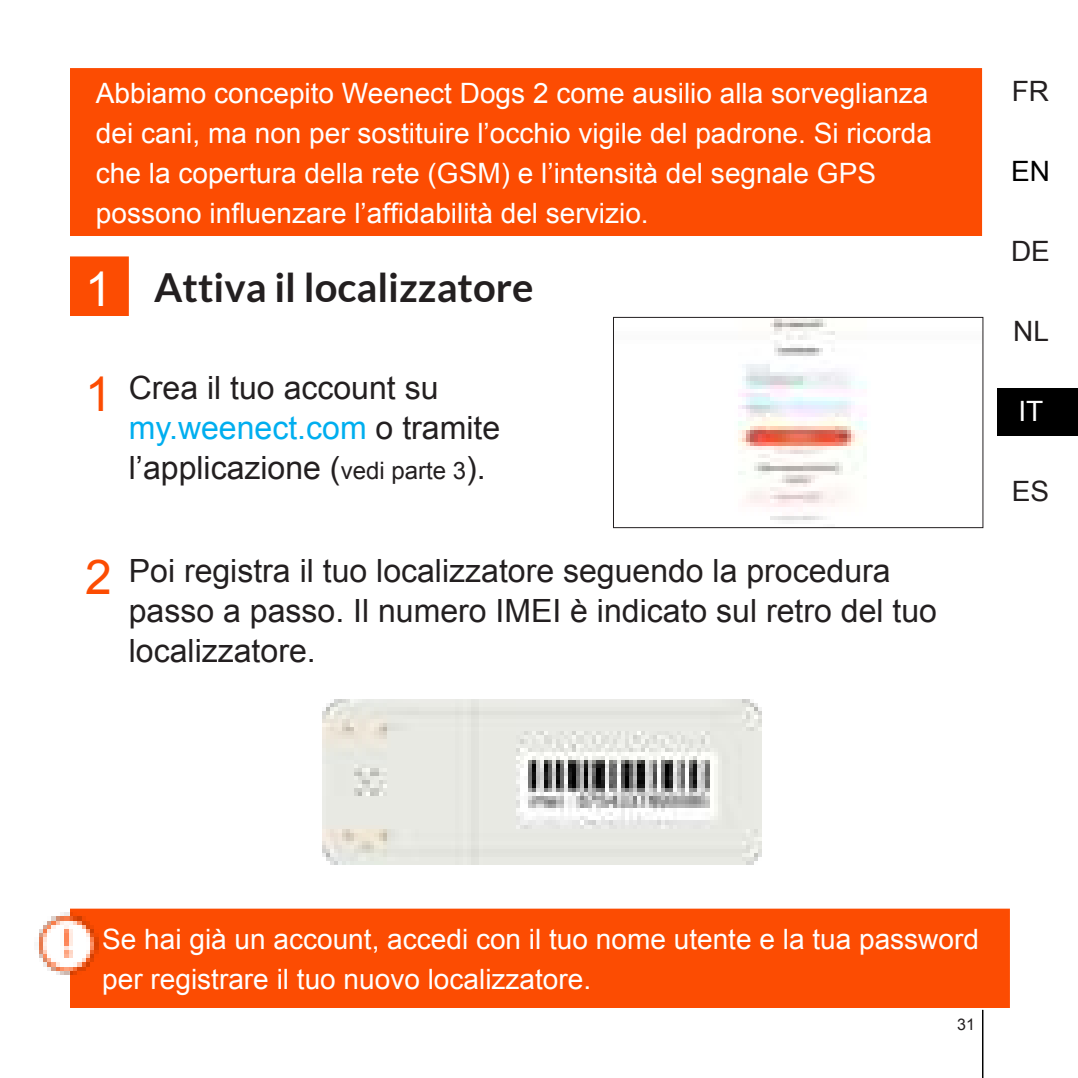
<style>
.page{position:relative;width:1078px;height:1078px;background:#fff}
.page>*{position:absolute;margin:0;border:0;box-sizing:border-box;transform-origin:0 0}
.t1{font:48px "Arial";color:#fc4c02}
.t2{font:48px "Arial";color:#fff}
.t3{font:700 40px "Lato";color:#231f20}
.t4{font:32px/40px "Arial";color:#231f20}
.t5{font:28px/40px "Arial";color:#fff}
.t6{font:28px "Arial";color:#231f20}
.t7{font:28px "Arial";color:#000}
.t8{font:16px "Arial";color:#231f20}
.s1{color:#00aeef}
.s2{font-size:24px}
.s3{font-size:48px;color:#fc4c02}
</style>
<div class="page">
<div style="left:996px;top:388px;width:81px;height:48px;background:#000"></div>
<hr style="left:981px;top:1009px;width:2px;height:68px;background:#000">
<div style="left:70px;top:70px;width:909px;height:164px;background:#fc4c02"></div>
<div style="left:70px;top:68px;width:911px;height:167px;border:4px solid #fc4c02"></div>
<div style="left:70px;top:258px;width:57px;height:57px;background:#fc4c02"></div>
<div style="left:70px;top:256px;width:59px;height:59px;border:4px solid #fc4c02"></div>
<img style="left:738px;top:319px;width:129px;height:201px">
<div style="left:613px;top:317px;width:369px;height:210px;border:1px solid #231f20"></div>
<div style="left:70px;top:910px;width:937px;height:97px;background:#fc4c02"></div>
<div style="left:70px;top:908px;width:939px;height:99px;border:4px solid #fc4c02"></div>
<img style="left:323px;top:699px;width:438px;height:164px">
<img style="left:39px;top:908px;width:63px;height:68px">
<p class="t5" style="left:96px;top:73px;width:837px">Abbiamo concepito Weenect Dogs 2 come ausilio alla sorveglianza dei cani, ma non per sostituire l’occhio vigile del padrone. Si ricorda che la copertura della rete (GSM) e l’intensità del segnale GPS possono influenzare l’affidabilità del servizio.</p>
<h1 class="t2" style="left:85px;top:271px;width:28px">1</h1>
<h2 class="t3" style="left:154px;top:270px;width:381px">Attiva il localizzatore</h2>
<h1 class="t1" style="left:85px;top:375px;width:28px">1</h1>
<p class="t4" style="left:129px;top:370px;width:373px">Crea il tuo account su <span class="s1">my.weenect.com</span> o tramite l’applicazione (<span class="s2">vedi parte 3</span>).</p>
<p class="t4" style="left:129px;top:554px;width:809px;text-indent:-44px"><span class="s3">2</span> Poi registra il tuo localizzatore seguendo la procedura passo a passo. Il numero IMEI è indicato sul retro del tuo localizzatore.</p>
<p class="t6" style="left:1011px;top:81px;width:39px">FR</p>
<p class="t7" style="left:1010px;top:161px;width:40px">EN</p>
<p class="t6" style="left:1010px;top:241px;width:40px">DE</p>
<p class="t6" style="left:1012px;top:321px;width:37px">NL</p>
<p class="t5" style="left:1018px;top:394px;width:26px">IT</p>
<p class="t6" style="left:1011px;top:481px;width:39px">ES</p>
<p class="t5" style="left:102px;top:919px;width:878px">Se hai già un account, accedi con il tuo nome utente e la tua password per registrare il tuo nuovo localizzatore.</p>
<p class="t8" style="left:957px;top:1018px;width:19px">31</p>
</div>
